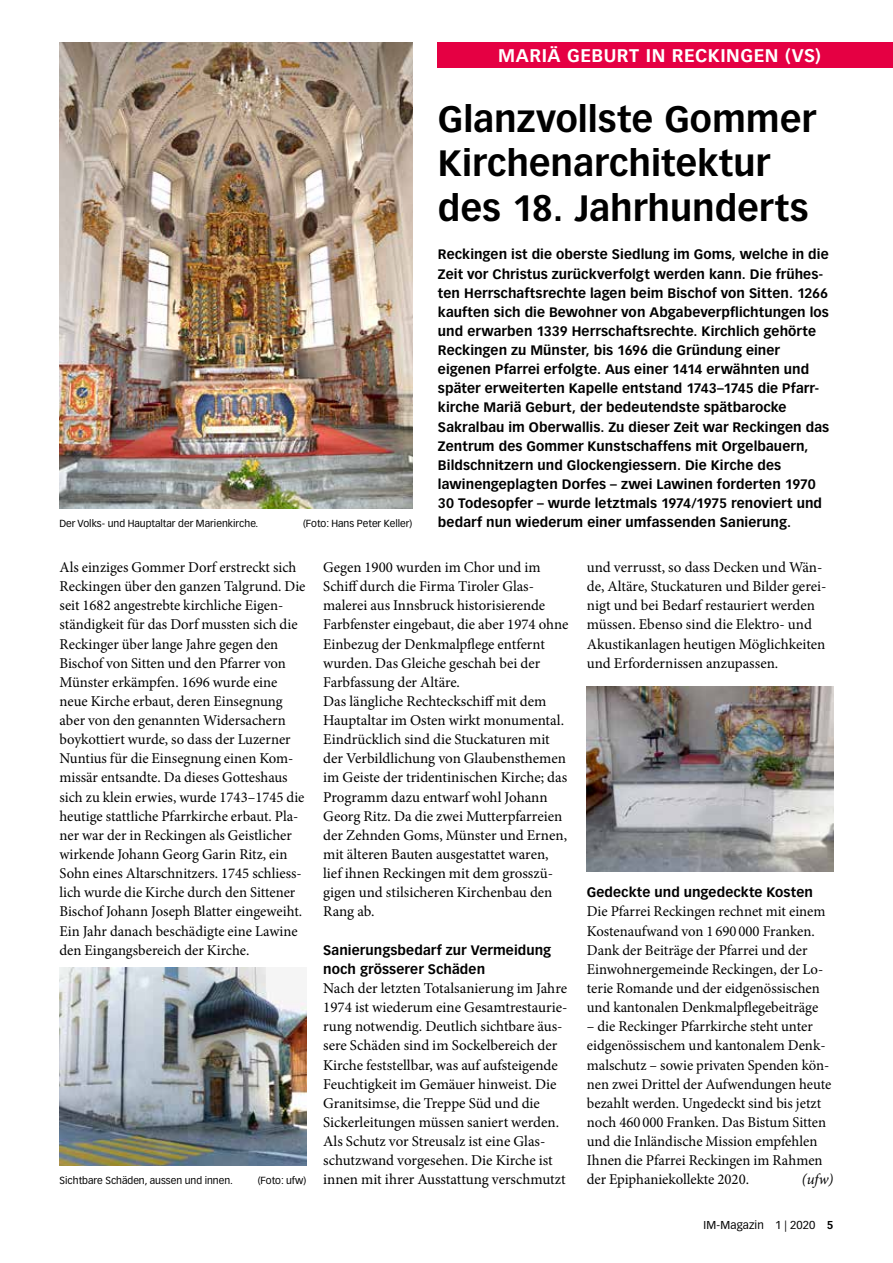
<style>
.page{position:relative;width:893px;height:1263px;background:#fff}
.page>*{position:absolute;margin:0;border:0;box-sizing:border-box;transform-origin:0 0}
.t1{font:700 36px/44.7px "Vectora LT Pro";color:#000}
.t2{font:700 18px "Vectora LT Pro";letter-spacing:.03em;color:#fff}
.t3{font:15px/19.2px "Minion Pro";color:#000}
.t4{font:italic 15px "Minion Pro";color:#000}
.t5{font:700 13.5px/19.2px "Vectora LT Pro";letter-spacing:.005em;color:#000}
.t6{font:11.25px "Vectora LT Pro";letter-spacing:.01em;color:#000}
.t7{font:10.2px "Vectora LT Pro";color:#000}
.s1{font-weight:700}
</style>
<div class="page">
<div style="left:438px;top:43px;width:455px;height:25px;background:#e50043"></div>
<img style="left:60px;top:43px;width:352px;height:465px">
<img style="left:60px;top:967px;width:246px;height:198px">
<img style="left:587px;top:687px;width:246px;height:185px">
<p class="t2" style="left:498px;top:44px;width:324px">MARIÄ GEBURT IN RECKINGEN (VS)</p>
<h1 class="t1" style="left:438px;top:97px;width:380px">Glanzvollste Gommer<br>Kirchenarchitektur des 18. Jahrhunderts</h1>
<p class="t5" style="left:438px;top:245px;width:393px">Reckingen ist die oberste Siedlung im Goms, welche in die Zeit vor Christus zurückverfolgt werden kann. Die frühes&shy;ten Herrschaftsrechte lagen beim Bischof von Sitten. 1266 kauften sich die Bewohner von Abgabeverpflichtungen los und erwarben 1339 Herrschaftsrechte. Kirchlich gehörte Reckingen zu Münster, bis 1696 die Gründung einer eigenen Pfarrei erfolgte. Aus einer 1414 erwähnten und später erweiterten Kapelle entstand 1743–1745 die Pfarr&shy;kirche Mariä Geburt, der bedeutendste spätbarocke Sakralbau im Oberwallis. Zu dieser Zeit war Reckingen das Zentrum des Gommer Kunstschaffens mit Orgelbauern, Bildschnitzern und Glockengiessern. Die Kirche des lawinengeplagten Dorfes – zwei Lawinen forderten 1970<br>30 Todesopfer – wurde letztmals 1974/1975 renoviert und</p>
<p class="t7" style="left:60px;top:517px;width:200px">Der Volks- und Hauptaltar der Marienkirche.</p>
<p class="t7" style="left:303px;top:517px;width:111px">(Foto: Hans Peter Keller)</p>
<p class="t5" style="left:438px;top:513px;width:355px">bedarf nun wiederum einer umfassenden Sanierung.</p>
<p class="t3" style="left:60px;top:558px;width:248px">Als einziges Gommer Dorf erstreckt sich Reckingen über den ganzen Talgrund. Die seit 1682 angestrebte kirchliche Eigen&shy;ständigkeit für das Dorf mussten sich die Reckinger über lange Jahre gegen den Bischof von Sitten und den Pfarrer von Münster erkämpfen. 1696 wurde eine neue Kirche erbaut, deren Einsegnung aber von den genannten Widersachern boykottiert wurde, so dass der Luzerner Nuntius für die Einsegnung einen Kom&shy;missär entsandte. Da dieses Gotteshaus sich zu klein erwies, wurde 1743–1745 die heutige stattliche Pfarrkirche erbaut. Pla&shy;ner war der in Reckingen als Geistlicher wirkende Johann Georg Garin Ritz, ein Sohn eines Altarschnitzers. 1745 schliess&shy;lich wurde die Kirche durch den Sittener Bischof Johann Joseph Blatter eingeweiht.<br>Ein Jahr danach beschädigte eine Lawine den Eingangsbereich der Kirche.</p>
<p class="t3" style="left:323px;top:558px;width:247px">Gegen 1900 wurden im Chor und im Schiff durch die Firma Tiroler Glas&shy;malerei aus Innsbruck historisierende Farbfenster eingebaut, die aber 1974 ohne Einbezug der Denkmalpflege entfernt wurden. Das Gleiche geschah bei der Farbfassung der Altäre.<br>Das längliche Rechteckschiff mit dem Hauptaltar im Osten wirkt monumental.<br>Eindrücklich sind die Stuckaturen mit der Verbildlichung von Glaubensthemen im Geiste der tridentinischen Kirche; das Programm dazu entwarf wohl Johann Georg Ritz. Da die zwei Mutterpfarreien der Zehnden Goms, Münster und Ernen, mit älteren Bauten ausgestattet waren, lief ihnen Reckingen mit dem grosszü&shy;gigen und stilsicheren Kirchenbau den Rang ab.</p>
<p class="t5" style="left:323px;top:940px;width:230px">Sanierungsbedarf zur Vermeidung noch grösserer Schäden</p>
<p class="t3" style="left:323px;top:979px;width:246px">Nach der letzten Totalsanierung im Jahre 1974 ist wiederum eine Gesamtrestaurie&shy;rung notwendig. Deutlich sichtbare äus&shy;sere Schäden sind im Sockelbereich der Kirche feststellbar, was auf aufsteigende Feuchtigkeit im Gemäuer hinweist. Die Granitsimse, die Treppe Süd und die Sickerleitungen müssen saniert werden.<br>Als Schutz vor Streusalz ist eine Glas&shy;schutzwand vorgesehen. Die Kirche ist innen mit ihrer Ausstattung verschmutzt</p>
<p class="t7" style="left:60px;top:1174px;width:175px">Sichtbare Schäden, aussen und innen.</p>
<p class="t7" style="left:258px;top:1174px;width:50px">(Foto: ufw)</p>
<p class="t3" style="left:587px;top:558px;width:241px">und verrusst, so dass Decken und Wän&shy;de, Altäre, Stuckaturen und Bilder gerei&shy;nigt und bei Bedarf restauriert werden müssen. Ebenso sind die Elektro- und Akustikanlagen heutigen Möglichkeiten und Erfordernissen anzupassen.</p>
<p class="t5" style="left:587px;top:883px;width:228px">Gedeckte und ungedeckte Kosten</p>
<p class="t3" style="left:587px;top:902px;width:240px">Die Pfarrei Reckingen rechnet mit einem Kostenaufwand von 1 690 000 Franken.<br>Dank der Beiträge der Pfarrei und der Einwohnergemeinde Reckingen, der Lo&shy;terie Romande und der eidgenössischen und kantonalen Denkmalpflegebeiträge</p>
<p class="t3" style="left:587px;top:1017px;width:246px">– die Reckinger Pfarrkirche steht unter eidgenössischem und kantonalem Denk&shy;malschutz – sowie privaten Spenden kön&shy;nen zwei Drittel der Aufwendungen heute bezahlt werden. Ungedeckt sind bis jetzt noch 460 000 Franken. Das Bistum Sitten und die Inländische Mission empfehlen Ihnen die Pfarrei Reckingen im Rahmen der Epiphaniekollekte 2020.</p>
<p class="t4" style="left:802px;top:1169px;width:33px">(ufw)</p>
<p class="t6" style="left:703px;top:1218px;width:131px">IM-Magazin 1 | 2020 <span class="s1">5</span></p>
</div>
